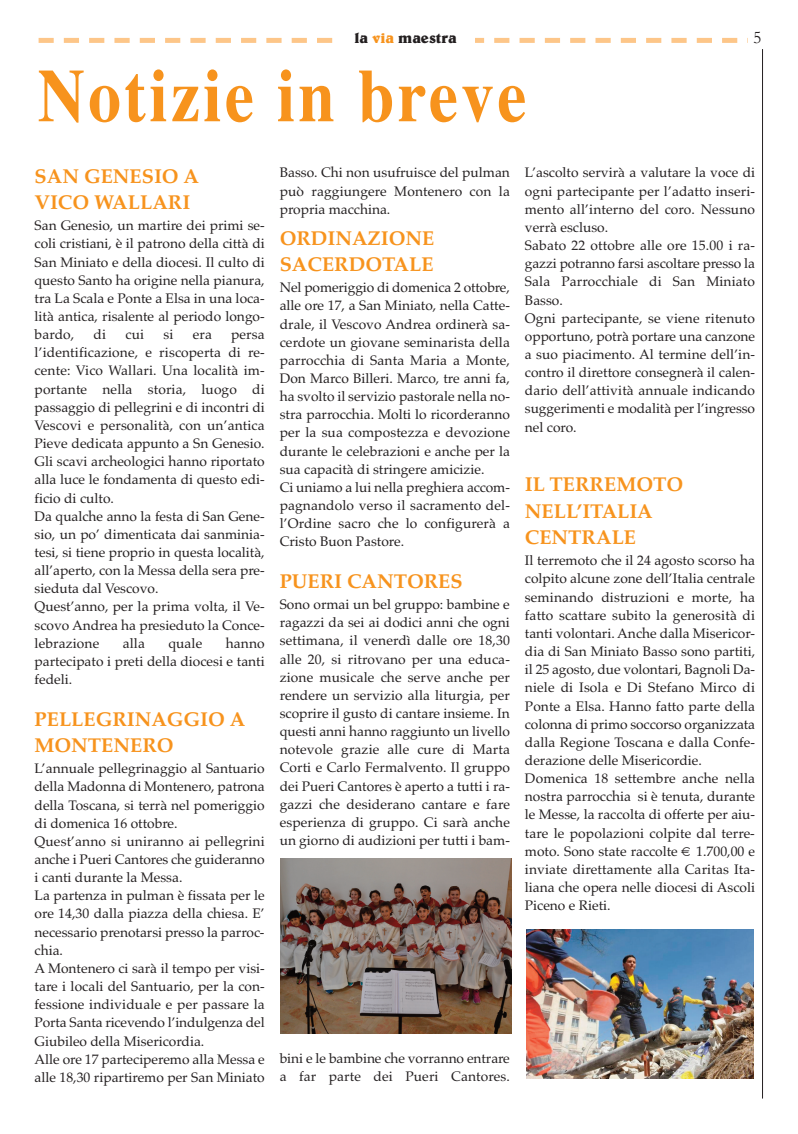
<style>
.page{position:relative;width:798px;height:1134px;background:#fff}
.page>*{position:absolute;margin:0;border:0;box-sizing:border-box;transform-origin:0 0}
.t1{font:700 75px "Times";letter-spacing:.05em;color:#f7931d;scale:.87 1}
.t2{font:700 20px/26.4px "Palatino";color:#f7931d}
.t3{font:17.75px "Garamond";color:#231f20}
.t4{font:700 15px "Belwe";color:#231f20}
.t5{font:13.75px/18.1px "Palatino";color:#231f20}
.s1{color:#f7931d}
</style>
<div class="page">
<hr style="left:761px;top:49px;width:1px;height:1049px;background:#231f20">
<svg style="left:63px;top:38px;width:675px;height:5px"></svg>
<div style="left:39px;top:38px;width:15px;height:5px;background:#fdc689"></div>
<div style="left:337px;top:32px;width:137px;height:18px;background:#fff"></div>
<svg style="left:280px;top:1033px;width:231px;height:1px"></svg>
<img style="left:280px;top:859px;width:231px;height:174px">
<img style="left:526px;top:930px;width:227px;height:148px">
<p class="t4" style="left:354px;top:33px;width:104px">la <span class="s1">via</span> maestra</p>
<p class="t3" style="left:753px;top:26px;width:10px">5</p>
<h1 class="t1" style="left:38px;top:71px;width:563px">Notizie in breve</h1>
<h2 class="t2" style="left:35px;top:165px;width:166px">SAN GENESIO A<br>VICO WALLARI</h2>
<p class="t5" style="left:35px;top:218px;width:231px;text-align:justify">San Genesio, un martire dei primi se&shy;coli cristiani, è il patrono della città di San Miniato e della diocesi. Il culto di questo Santo ha origine nella pianura, tra La Scala e Ponte a Elsa in una loca&shy;lità antica, risalente al periodo longo&shy;bardo,</p>
<p class="t5" style="left:94px;top:327px;width:14px">di</p>
<p class="t5" style="left:125px;top:327px;width:20px">cui</p>
<p class="t5" style="left:163px;top:327px;width:11px">si</p>
<p class="t5" style="left:193px;top:327px;width:21px">era</p>
<p class="t5" style="left:35px;top:327px;width:231px;text-indent:196px">persa l’identificazione, e riscoperta di re&shy;cente: Vico Wallari. Una località im&shy;portante nella storia, luogo di passaggio di pellegrini e di incontri di<br>Vescovi e personalità, con un’antica<br>Pieve dedicata appunto a Sn Genesio.<br>Gli scavi archeologici hanno riportato alla luce le fondamenta di questo edi&shy;ficio di culto.<br>Da qualche anno la festa di San Gene&shy;sio, un po’ dimenticata dai sanminia&shy;tesi, si tiene proprio in questa località, all’aperto, con la Messa della sera pre&shy;sieduta dal Vescovo.<br>Quest’anno, per la prima volta, il Ve&shy;scovo Andrea ha presieduto la Conce&shy;lebrazione</p>
<p class="t5" style="left:35px;top:636px;width:231px;text-align:justify;text-indent:191px">hanno partecipato i preti della diocesi e tanti fedeli.</p>
<h2 class="t2" style="left:35px;top:708px;width:212px">PELLEGRINAGGIO A<br>MONTENERO</h2>
<p class="t5" style="left:35px;top:761px;width:231px">L’annuale pellegrinaggio al Santuario della Madonna di Montenero, patrona della Toscana, si terrà nel pomeriggio di domenica 16 ottobre.<br>Quest’anno si uniranno ai pellegrini anche i Pueri Cantores che guideranno i canti durante la Messa.<br>La partenza in pulman è fissata per le ore 14,30 dalla piazza della chiesa. E’ necessario prenotarsi presso la parroc&shy;chia.<br>A Montenero ci sarà il tempo per visi&shy;tare i locali del Santuario, per la con&shy;fessione individuale e per passare la Porta Santa ricevendo l’indulgenza del Giubileo della Misericordia.<br>Alle ore 17 parteciperemo alla Messa e alle 18,30 ripartiremo per San Miniato</p>
<p class="t5" style="left:123px;top:636px;width:24px">alla</p>
<p class="t5" style="left:168px;top:636px;width:36px">quale</p>
<p class="t5" style="left:280px;top:165px;width:231px;text-align:justify">Basso. Chi non usufruisce del pulman può raggiungere Montenero con la propria macchina.</p>
<h2 class="t2" style="left:280px;top:227px;width:156px">ORDINAZIONE<br>SACERDOTALE</h2>
<p class="t5" style="left:280px;top:280px;width:231px">Nel pomeriggio di domenica 2 ottobre, alle ore 17, a San Miniato, nella Catte&shy;drale, il Vescovo Andrea ordinerà sa&shy;cerdote un giovane seminarista della parrocchia di Santa Maria a Monte, Don Marco Billeri. Marco, tre anni fa, ha svolto il servizio pastorale nella no&shy;stra parrocchia. Molti lo ricorderanno per la sua compostezza e devozione durante le celebrazioni e anche per la sua capacità di stringere amicizie.<br>Ci uniamo a lui nella preghiera accom&shy;pagnandolo verso il sacramento del&shy;l’Ordine sacro che lo configurerà a Cristo Buon Pastore.</p>
<h2 class="t2" style="left:280px;top:570px;width:184px">PUERI CANTORES</h2>
<p class="t5" style="left:280px;top:597px;width:231px;text-align:justify">Sono ormai un bel gruppo: bambine e ragazzi da sei ai dodici anni che ogni settimana, il venerdì dalle ore 18,30 alle 20, si ritrovano per una educa&shy;zione musicale che serve anche per rendere un servizio alla liturgia, per scoprire il gusto di cantare insieme. In questi anni hanno raggiunto un livello notevole grazie alle cure di Marta Corti e Carlo Fermalvento. Il gruppo dei Pueri Cantores è aperto a tutti i ra&shy;gazzi che desiderano cantare e fare esperienza di gruppo. Ci sarà anche un giorno di audizioni per tutti i bam-</p>
<p class="t5" style="left:280px;top:1051px;width:231px">bini e le bambine che vorranno entrare a far parte dei Pueri Cantores.</p>
<p class="t5" style="left:524px;top:165px;width:231px">L’ascolto servirà a valutare la voce di ogni partecipante per l’adatto inseri&shy;mento all’interno del coro. Nessuno verrà escluso.<br>Sabato 22 ottobre alle ore 15.00 i ra&shy;gazzi potranno farsi ascoltare presso la<br>Sala Parrocchiale di San Miniato<br>Basso.<br>Ogni partecipante, se viene ritenuto opportuno, potrà portare una canzone a suo piacimento. Al termine dell’in&shy;contro il direttore consegnerà il calen&shy;dario dell’attività annuale indicando suggerimenti e modalità per l’ingresso nel coro.</p>
<h2 class="t2" style="left:524px;top:473px;width:159px">IL TERREMOTO<br>NELL’ITALIA<br>CENTRALE</h2>
<p class="t5" style="left:524px;top:553px;width:231px">Il terremoto che il 24 agosto scorso ha colpito alcune zone dell’Italia centrale seminando distruzioni e morte, ha fatto scattare subito la generosità di tanti volontari. Anche dalla Misericor&shy;dia di San Miniato Basso sono partiti, il 25 agosto, due volontari, Bagnoli Da&shy;niele di Isola e Di Stefano Mirco di Ponte a Elsa. Hanno fatto parte della colonna di primo soccorso organizzata dalla Regione Toscana e dalla Confe&shy;derazione delle Misericordie.<br>Domenica 18 settembre anche nella nostra parrocchia si è tenuta, durante le Messe, la raccolta di offerte per aiu&shy;tare le popolazioni colpite dal terre&shy;moto. Sono state raccolte € 1.700,00 e inviate direttamente alla Caritas Ita&shy;liana che opera nelle diocesi di Ascoli Piceno e Rieti.</p>
</div>
